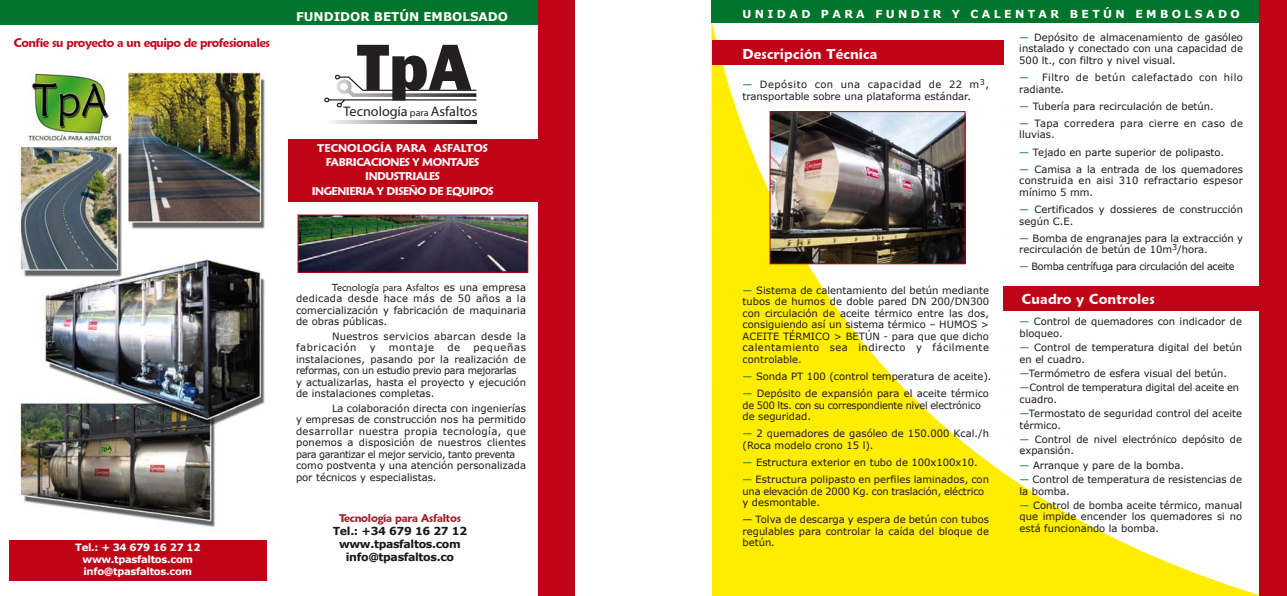
<style>
.page{position:relative;width:1287px;height:596px;background:#fff}
.page>*{position:absolute;margin:0;border:0;box-sizing:border-box;transform-origin:0 0}
.t1{font:800 67.6px "Franklin Gothic";color:#231f20}
.t2{font:600 14px "Maiandra GD";letter-spacing:.01em;color:#fff}
.t3{font:13.8px "Myriad Pro";color:#231f20}
.t4{font:600 12px "Maiandra GD";letter-spacing:-.04em;color:#c00418}
.t5{font:700 12px "Verdana";color:#fff}
.t6{font:600 11px/14px "Maiandra GD";letter-spacing:-.045em;color:#fff;text-align:center}
.t7{font:700 11px/13px "Verdana";letter-spacing:-.03em;color:#1a171b;text-align:center}
.t8{font:700 11px "Verdana";letter-spacing:.305em;color:#fff}
.t9{font:600 11px "Maiandra GD";letter-spacing:-.025em;color:#9e191d}
.t10{font:10px/11.5px "Verdana";color:#1a171b}
.t11{font:700 10px/12px "Verdana";letter-spacing:-.03em;color:#fff;text-align:center}
.t12{font:10px/11.5px "Verdana";letter-spacing:.025em;color:#1a171b}
.t13{font:10px/11.5px "Verdana";letter-spacing:.04em;color:#1a171b}
.t14{font:10px/11.5px "Verdana";letter-spacing:.03em;color:#1a171b}
.t15{font:10px "Verdana";letter-spacing:-.025em;color:#1a171b;scale:.96 1}
.t16{font:10px "Maiandra GD";color:#1a171b}
.t17{font:10px "Verdana";letter-spacing:.06em;color:#1a171b}
.s1{font-size:9.9px}
.s2{font-family:"Verdana"}
.s3{color:#00752b}
</style>
<div class="page">
<svg style="left:711px;top:23px;width:549px;height:572px"></svg>
<div style="left:1002px;top:285px;width:285px;height:25px;background:#c00418"></div>
<div style="left:711px;top:40px;width:292px;height:25px;background:#c00418"></div>
<div style="left:0;top:0;width:549px;height:24px;background:#00752b"></div>
<div style="left:711px;top:0;width:549px;height:23px;background:#00752b"></div>
<div style="left:1260px;top:0;width:27px;height:595px;background:#c00418"></div>
<div style="left:288px;top:139px;width:257px;height:62px;background:#c00418"></div>
<div style="left:538px;top:0;width:37px;height:595px;background:#c00418"></div>
<img style="left:771px;top:113px;width:192px;height:149px">
<div style="left:769px;top:111px;width:196px;height:153px;border:1px solid #c00418"></div>
<img style="left:300px;top:216px;width:226px;height:54px">
<img style="left:19px;top:64px;width:246px;height:464px">
<svg style="left:333px;top:120px;width:143px;height:3px"></svg>
<svg style="left:324px;top:74px;width:152px;height:34px"></svg>
<div style="left:9px;top:540px;width:257px;height:41px;background:#c00418"></div>
<p class="t4" style="left:14px;top:36px;width:258px">Confíe su proyecto a un equipo de profesionales</p>
<p class="t5" style="left:296px;top:8px;width:213px">FUNDIDOR BETÚN EMBOLSADO</p>
<h1 class="t1" style="left:357px;top:23px;width:116px">TpA</h1>
<h3 class="t3" style="left:344px;top:103px;width:135px">Tecnología <span class="s1">para</span> Asfaltos</h3>
<p class="t6" style="left:312px;top:141px;width:183px">TECNOLOGÍA PARA ASFALTOS<br>FABRICACIONES Y MONTAJES<br>INDUSTRIALES<br>INGENIERIA Y DISEÑO DE EQUIPOS</p>
<p class="t11" style="left:75px;top:541px;width:127px">Tel.: + 34 679 16 27 12 www.tpasfaltos.com info@tpasfaltos.com</p>
<p class="t16" style="left:332px;top:281px;width:196px">Tecnología para Asfaltos <span class="s2">es una empresa</span></p>
<p class="t10" style="left:296px;top:293px;width:232px;text-align:justify">dedicada desde hace más de 50 años a la comercialización y fabricación de maquinaria de obras públicas.</p>
<p class="t12" style="left:296px;top:330px;width:231px;text-indent:36px">Nuestros servicios abarcan desde la fabricación</p>
<p class="t10" style="left:296px;top:341px;width:231px;text-indent:177px">pequeñas instalaciones, pasando por la realización de reformas, con un estudio previo para mejorarlas<br>y actualizarlas, hasta el proyecto y ejecución de instalaciones completas.</p>
<p class="t10" style="left:296px;top:402px;width:232px;text-indent:36px">La colaboración directa con ingenierías y empresas de construcción nos ha permitido desarrollar nuestra propia tecnología, que ponemos a disposición de nuestros clientes para garantizar el mejor servicio, tanto preventa como postventa y una atención personalizada por técnicos y especialistas.</p>
<p class="t10" style="left:370px;top:341px;width:7px">y</p>
<p class="t17" style="left:389px;top:340px;width:47px">montaje</p>
<p class="t10" style="left:447px;top:341px;width:14px">de</p>
<p class="t9" style="left:339px;top:511px;width:123px">Tecnología para Asfaltos</p>
<p class="t7" style="left:333px;top:524px;width:136px">Tel.: +34 679 16 27 12 www.tpasfaltos.com info@tpasfaltos.co</p>
<p class="t8" style="left:742px;top:6px;width:499px">UNIDAD PARA FUNDIR Y CALENTAR BETÚN EMBOLSADO</p>
<h2 class="t2" style="left:742px;top:45px;width:136px">Descripción Técnica</h2>
<p class="t10" style="left:1019px;top:31px;width:225px;text-align:justify"><span class="s3">—</span> Depósito de almacenamiento de gasóleo instalado y conectado con una capacidad de 500 lt., con filtro y nivel visual.</p>
<p class="t13" style="left:1019px;top:72px;width:225px"><span class="s3">—</span> Filtro de betún calefactado con hilo radiante.</p>
<p class="t10" style="left:1019px;top:100px;width:196px"><span class="s3">—</span> Tubería para recirculación de betún.</p>
<p class="t14" style="left:1019px;top:117px;width:225px"><span class="s3">—</span> Tapa corredera para cierre en caso de lluvias.</p>
<p class="t10" style="left:1019px;top:146px;width:206px"><span class="s3">—</span> Tejado en parte superior de polipasto.</p>
<p class="t10" style="left:1019px;top:163px;width:225px;text-align:justify"><span class="s3">—</span> Camisa a la entrada de los quemadores construida en aisi 310 refractario espesor mínimo 5 mm.</p>
<p class="t10" style="left:1019px;top:203px;width:225px"><span class="s3">—</span> Certificados y dossieres de construcción según C.E.</p>
<p class="t10" style="left:1019px;top:232px;width:225px"><span class="s3">—</span> Bomba de engranajes para la extracción y recirculación de betún de 10m<sup>3</sup>/hora.</p>
<p class="t15" style="left:1019px;top:260px;width:226px"><span class="s3">—</span> Bomba centrífuga para circulación del aceite</p>
<p class="t10" style="left:742px;top:79px;width:248px"><span class="s3">—</span> Depósito con una capacidad de 22 m<sup>3</sup>, transportable sobre una plataforma estándar.</p>
<p class="t10" style="left:743px;top:284px;width:248px;text-align:justify"><span class="s3">—</span> Sistema de calentamiento del betún mediante tubos de humos de doble pared DN 200/DN300 con circulación de aceite térmico entre las dos, consiguiendo así un sistema térmico – HUMOS &gt; ACEITE TÉRMICO &gt; BETÚN - para que que dicho calentamiento sea indirecto y fácilmente controlable.</p>
<p class="t10" style="left:743px;top:370px;width:251px"><span class="s3">—</span> Sonda PT 100 (control temperatura de aceite).</p>
<p class="t10" style="left:742px;top:387px;width:248px"><span class="s3">—</span> Depósito de expansión para el aceite térmico de 500 lts. con su correspondiente nivel electrónico de seguridad.</p>
<p class="t10" style="left:742px;top:427px;width:248px"><span class="s3">—</span> 2 quemadores de gasóleo de 150.000 Kcal./h (Roca modelo crono 15 l).</p>
<p class="t10" style="left:742px;top:456px;width:237px"><span class="s3">—</span> Estructura exterior en tubo de 100x100x10.</p>
<p class="t10" style="left:742px;top:473px;width:248px"><span class="s3">—</span> Estructura polipasto en perfiles laminados, con una elevación de 2000 Kg. con traslación, eléctrico y desmontable.</p>
<p class="t10" style="left:742px;top:513px;width:248px;text-align:justify">— Tolva de descarga y espera de betún con tubos regulables para controlar la caída del bloque de betún.</p>
<h2 class="t2" style="left:1022px;top:290px;width:134px">Cuadro y Controles</h2>
<p class="t10" style="left:1020px;top:315px;width:224px"><span class="s3">—</span> Control de quemadores con indicador de bloqueo.</p>
<p class="t10" style="left:1019px;top:341px;width:224px"><span class="s3">—</span> Control de temperatura digital del betún en el cuadro.</p>
<p class="t10" style="left:1019px;top:366px;width:221px;line-height:14.3px"><span class="s3">—</span>Termómetro de esfera visual del betún. <span class="s3">—</span>Control de temperatura digital del aceite en</p>
<p class="t10" style="left:1020px;top:391px;width:224px;line-height:14.3px">cuadro.<br><span class="s3">—</span>Termostato de seguridad control del aceite</p>
<p class="t10" style="left:1020px;top:419px;width:43px">térmico.</p>
<p class="t10" style="left:1020px;top:433px;width:224px"><span class="s3">—</span> Control de nivel electrónico depósito de expansión.</p>
<p class="t10" style="left:1020px;top:459px;width:166px"><span class="s3">—</span> Arranque y pare de la bomba.</p>
<p class="t10" style="left:1020px;top:473px;width:224px"><span class="s3">—</span> Control de temperatura de resistencias de la bomba.</p>
<p class="t10" style="left:1020px;top:499px;width:224px;text-align:justify"><span class="s3">—</span> Control de bomba aceite térmico, manual que impide encender los quemadores si no está funcionando la bomba.</p>
</div>
